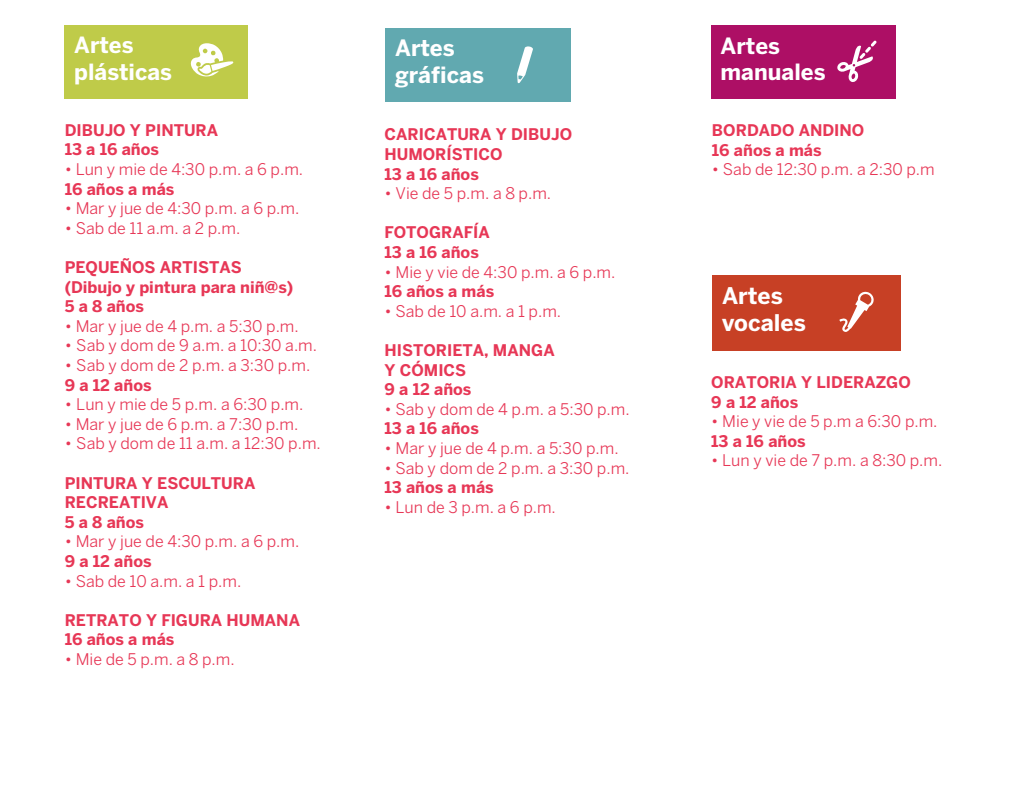
<style>
.page{position:relative;width:1024px;height:803px;background:#fff}
.page>*{position:absolute;margin:0;border:0;box-sizing:border-box;transform-origin:0 0}
.t1{font:700 22.8px/27.3px "Benton Sans FB";color:#fff}
.t2{font:700 22.3px/26.8px "Benton Sans FB";color:#fff}
.t3{font:700 22.2px/26.7px "Benton Sans FB";color:#fff}
.t4{font:700 22.1px/26.6px "Benton Sans FB";color:#fff}
.t5{font:16px "Benton Sans FB";color:#e73756}
.t6{font:700 16px/19.6px "Benton Sans FB";color:#e73756}
</style>
<div class="page">
<div style="left:64px;top:25px;width:184px;height:74px;background:#bfcb49"></div>
<svg style="left:190px;top:43px;width:43px;height:34px"></svg>
<div style="left:386px;top:28px;width:185px;height:74px;background:#61a9b0"></div>
<svg style="left:517px;top:46px;width:16px;height:37px"></svg>
<div style="left:712px;top:275px;width:189px;height:75px;background:#c74025"></div>
<svg style="left:839px;top:292px;width:35px;height:40px"></svg>
<div style="left:711px;top:26px;width:184px;height:73px;background:#ad0f65"></div>
<svg style="left:837px;top:40px;width:40px;height:42px"></svg>
<h3 class="t4" style="left:74px;top:31px;width:99px">Artes plásticas</h3>
<p class="t6" style="left:65px;top:120px;width:155px">DIBUJO Y PINTURA<br>13 a 16 años</p>
<p class="t5" style="left:65px;top:160px;width:240px">• Lun y mie de 4:30 p.m. a 6 p.m.</p>
<p class="t6" style="left:65px;top:179px;width:111px">16 años a más</p>
<p class="t5" style="left:65px;top:199px;width:236px">• Mar y jue de 4:30 p.m. a 6 p.m.</p>
<p class="t5" style="left:65px;top:218px;width:177px">• Sab de 11 a.m. a 2 p.m.</p>
<p class="t6" style="left:65px;top:257px;width:230px">PEQUEÑOS ARTISTAS (Dibujo y pintura para niñ@s)<br>5 a 8 años</p>
<p class="t5" style="left:65px;top:316px;width:236px">• Mar y jue de 4 p.m. a 5:30 p.m.</p>
<p class="t5" style="left:65px;top:336px;width:254px">• Sab y dom de 9 a.m. a 10:30 a.m.</p>
<p class="t5" style="left:65px;top:356px;width:247px">• Sab y dom de 2 p.m. a 3:30 p.m.</p>
<p class="t6" style="left:65px;top:375px;width:88px">9 a 12 años</p>
<p class="t5" style="left:65px;top:395px;width:240px">• Lun y mie de 5 p.m. a 6:30 p.m.</p>
<p class="t5" style="left:65px;top:414px;width:235px">• Mar y jue de 6 p.m. a 7:30 p.m.</p>
<p class="t5" style="left:65px;top:434px;width:258px">• Sab y dom de 11 a.m. a 12:30 p.m.</p>
<p class="t6" style="left:65px;top:473px;width:192px">PINTURA Y ESCULTURA<br>RECREATIVA<br>5 a 8 años</p>
<p class="t5" style="left:65px;top:532px;width:236px">• Mar y jue de 4:30 p.m. a 6 p.m.</p>
<p class="t6" style="left:65px;top:551px;width:88px">9 a 12 años</p>
<p class="t5" style="left:65px;top:571px;width:178px">• Sab de 10 a.m. a 1 p.m.</p>
<p class="t6" style="left:65px;top:610px;width:237px">RETRATO Y FIGURA HUMANA<br>16 años a más</p>
<p class="t5" style="left:65px;top:649px;width:172px">• Mie de 5 p.m. a 8 p.m.</p>
<h2 class="t2" style="left:395px;top:34px;width:90px">Artes gráficas</h2>
<p class="t6" style="left:385px;top:124px;width:189px">CARICATURA Y DIBUJO<br>HUMORÍSTICO<br>13 a 16 años</p>
<p class="t5" style="left:385px;top:184px;width:168px">• Vie de 5 p.m. a 8 p.m.</p>
<p class="t6" style="left:385px;top:222px;width:107px">FOTOGRAFÍA<br>13 a 16 años</p>
<p class="t5" style="left:385px;top:262px;width:232px">• Mie y vie de 4:30 p.m. a 6 p.m.</p>
<p class="t6" style="left:385px;top:281px;width:111px">16 años a más</p>
<p class="t5" style="left:385px;top:301px;width:178px">• Sab de 10 a.m. a 1 p.m.</p>
<p class="t6" style="left:385px;top:340px;width:172px">HISTORIETA, MANGA<br>Y CÓMICS<br>9 a 12 años</p>
<p class="t5" style="left:385px;top:399px;width:247px">• Sab y dom de 4 p.m. a 5:30 p.m.</p>
<p class="t6" style="left:385px;top:418px;width:96px">13 a 16 años</p>
<p class="t5" style="left:385px;top:438px;width:236px">• Mar y jue de 4 p.m. a 5:30 p.m.</p>
<p class="t5" style="left:385px;top:458px;width:247px">• Sab y dom de 2 p.m. a 3:30 p.m.</p>
<p class="t6" style="left:385px;top:477px;width:111px">13 años a más</p>
<p class="t5" style="left:385px;top:497px;width:173px">• Lun de 3 p.m. a 6 p.m.</p>
<h3 class="t3" style="left:721px;top:32px;width:107px">Artes manuales</h3>
<p class="t6" style="left:712px;top:120px;width:154px">BORDADO ANDINO<br>16 años a más</p>
<p class="t5" style="left:712px;top:160px;width:224px">• Sab de 12:30 p.m. a 2:30 p.m</p>
<h1 class="t1" style="left:722px;top:281px;width:85px">Artes vocales</h1>
<p class="t6" style="left:711px;top:372px;width:201px">ORATORIA Y LIDERAZGO<br>9 a 12 años</p>
<p class="t5" style="left:711px;top:412px;width:228px">• Mie y vie de 5 p.m a 6:30 p.m.</p>
<p class="t6" style="left:711px;top:431px;width:96px">13 a 16 años</p>
<p class="t5" style="left:711px;top:451px;width:233px">• Lun y vie de 7 p.m. a 8:30 p.m.</p>
</div>
